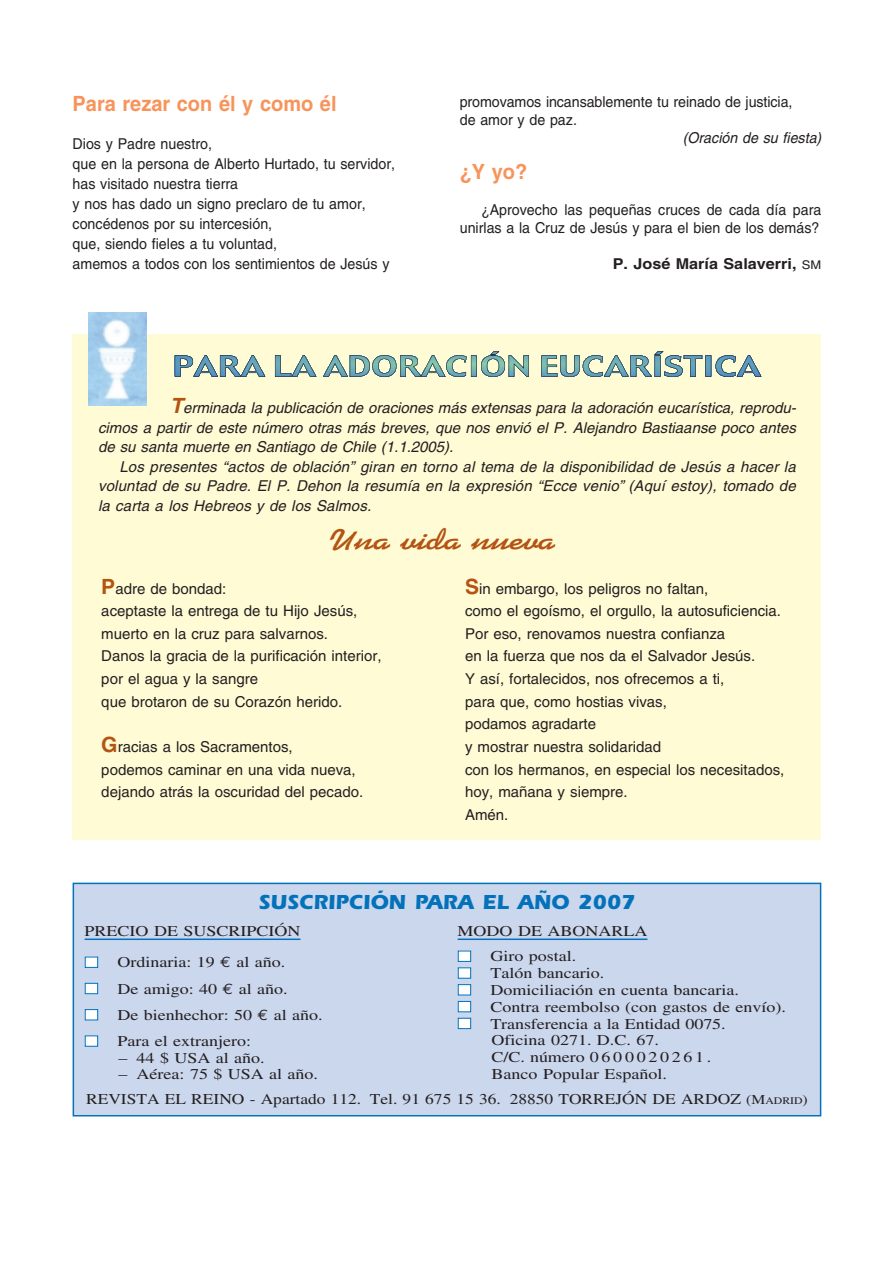
<style>
.page{position:relative;width:893px;height:1263px;background:#fff}
.page>*{position:absolute;margin:0;border:0;box-sizing:border-box;transform-origin:0 0}
.t1{font:700 33px "Swing";color:#b45312;scale:1.3 1}
.t2{font:700 21px "Helvetica";color:#f7945b;scale:.95 1}
.t3{font:700 21px "Itc Eras";color:#0372bb}
.t4{font:15px/22.6px "Helvetica";color:#231f20}
.t5{font:italic 15px/19.5px "Helvetica";color:#231f20;text-align:justify}
.t6{font:15px/20px "Helvetica";color:#231f20;scale:.95 1}
.t7{font:15px/16.8px "Times";color:#231f20;scale:1.2 1}
.t8{font:15px "Times";color:#231f20;scale:1.16 1}
.t9{font:700 15px "Helvetica";color:#231f20;scale:1.08 1}
.t10{font:italic 15px "Helvetica";color:#231f20;scale:.95 1}
.s1{font-weight:400;font-size:12px}
.s2{font-weight:700;font-size:21px;color:#b45312}
.s3{color:#fff}
.s4{font-family:"Euro Mono"}
.s5{font-size:13.5px}
.s6{font-size:10.2px}
</style>
<div class="page">
<div style="left:73px;top:334px;width:748px;height:506px;background:#fffbd5"></div>
<div style="left:73px;top:883px;width:747px;height:233px;background:#cbd7ed"></div>
<div style="left:73px;top:883px;width:748px;height:233px;border:2px solid #0372bb"></div>
<hr style="left:85px;top:939px;width:215px;height:1px;background:#0372bb">
<hr style="left:457px;top:939px;width:190px;height:1px;background:#0372bb">
<svg style="left:175px;top:351px;width:404px;height:26px"></svg>
<img style="left:89px;top:313px;width:58px;height:93px">
<h2 class="t2" style="left:73px;top:96px;width:279px">Para rezar con él y como él</h2>
<p class="t6" style="left:73px;top:135px;width:341px">Dios y Padre nuestro,<br>que en la persona de Alberto Hurtado, tu servidor, has visitado nuestra tierra<br>y nos has dado un signo preclaro de tu amor, concédenos por su intercesión,<br>que, siendo fieles a tu voluntad,<br>amemos a todos con los sentimientos de Jesús y</p>
<p class="t6" style="left:459px;top:94px;width:352px;line-height:18px">promovamos incansablemente tu reinado de justicia, de amor y de paz.</p>
<p class="t10" style="left:682px;top:132px;width:147px">(Oración de su fiesta)</p>
<h2 class="t2" style="left:459px;top:164px;width:73px">¿Y yo?</h2>
<p class="t6" style="left:459px;top:202px;width:382px;line-height:18px;text-align:right">¿Aprovecho las pequeñas cruces de cada día para unirlas a la Cruz de Jesús y para el bien de los demás?</p>
<p class="t9" style="left:612px;top:258px;width:195px">P. José María Salaverri, <span class="s1">SM</span></p>
<p class="t5" style="left:98px;top:400px;width:699px;text-indent:72px"><span class="s2">T</span>erminada la publicación de oraciones más extensas para la adoración eucarística, reprodu&shy;cimos a partir de este número otras más breves, que nos envió el P. Alejandro Bastiaanse poco antes de su santa muerte en Santiago de Chile (1.1.2005).</p>
<p class="t5" style="left:98px;top:458px;width:699px;text-indent:21px">Los presentes “actos de oblación” giran en torno al tema de la disponibilidad de Jesús a hacer la voluntad de su Padre. El P. Dehon la resumía en la expresión “Ecce venio” (Aquí estoy), tomado de la carta a los Hebreos y de los Salmos.</p>
<h1 class="t1" style="left:326px;top:525px;width:177px">Una vida nueva</h1>
<p class="t4" style="left:101px;top:578px;width:282px"><span class="s2">P</span>adre de bondad:<br>aceptaste la entrega de tu Hijo Jesús, muerto en la cruz para salvarnos.<br>Danos la gracia de la purificación interior, por el agua y la sangre<br>que brotaron de su Corazón herido.</p>
<p class="t4" style="left:101px;top:737px;width:263px"><span class="s2">G</span>racias a los Sacramentos,<br>podemos caminar en una vida nueva, dejando atrás la oscuridad del pecado.</p>
<p class="t4" style="left:465px;top:578px;width:321px"><span class="s2">S</span>in embargo, los peligros no faltan,<br>como el egoísmo, el orgullo, la autosuficiencia.<br>Por eso, renovamos nuestra confianza<br>en la fuerza que nos da el Salvador Jesús.<br>Y así, fortalecidos, nos ofrecemos a ti,<br>para que, como hostias vivas,<br>podamos agradarte<br>y mostrar nuestra solidaridad<br>con los hermanos, en especial los necesitados, hoy, mañana y siempre.<br>Amén.</p>
<h2 class="t3" style="left:258px;top:895px;width:378px">SUSCRIPCIÓN PARA EL AÑO 2007</h2>
<p class="t7" style="left:85px;top:924px;width:181px">PRECIO DE SUSCRIPCIÓN</p>
<p class="t7" style="left:85px;top:955px;width:169px"><span class="s3">■</span> Ordinaria: 19 <span class="s4">€</span> al año.</p>
<p class="t7" style="left:85px;top:982px;width:171px"><span class="s3">■</span> De amigo: 40 <span class="s4">€</span> al año.</p>
<p class="t7" style="left:85px;top:1008px;width:200px"><span class="s3">■</span> De bienhechor: 50 <span class="s4">€</span> al año.</p>
<p class="t7" style="left:85px;top:1034px;width:140px"><span class="s3">■</span> Para el extranjero:</p>
<p class="t7" style="left:119px;top:1051px;width:123px">– 44 $ USA al año.</p>
<p class="t7" style="left:119px;top:1067px;width:168px">– Aérea: 75 $ USA al año.</p>
<p class="t7" style="left:457px;top:924px;width:160px">MODO DE ABONARLA</p>
<p class="t7" style="left:457px;top:949px;width:100px"><span class="s3">■</span> Giro postal.</p>
<p class="t7" style="left:457px;top:966px;width:124px"><span class="s3">■</span> Talón bancario.</p>
<p class="t7" style="left:457px;top:983px;width:236px"><span class="s3">■</span> Domiciliación en cuenta bancaria.</p>
<p class="t7" style="left:457px;top:1000px;width:275px"><span class="s3">■</span> Contra reembolso (con gastos de envío).</p>
<p class="t7" style="left:491px;top:1017px;width:196px;text-indent:-34px"><span class="s3">■</span> Transferencia a la Entidad 0075.<br>Oficina 0271. D.C. 67.<br>C/C. número 0600020261.<br>Banco Popular Español.</p>
<p class="t8" style="left:86px;top:1094px;width:623px">REVISTA EL REINO - Apartado 112. Tel. 91 675 15 36. 28850 TORREJÓN DE ARDOZ <span class="s5">(M</span><span class="s6">ADRID</span><span class="s5">)</span></p>
</div>
